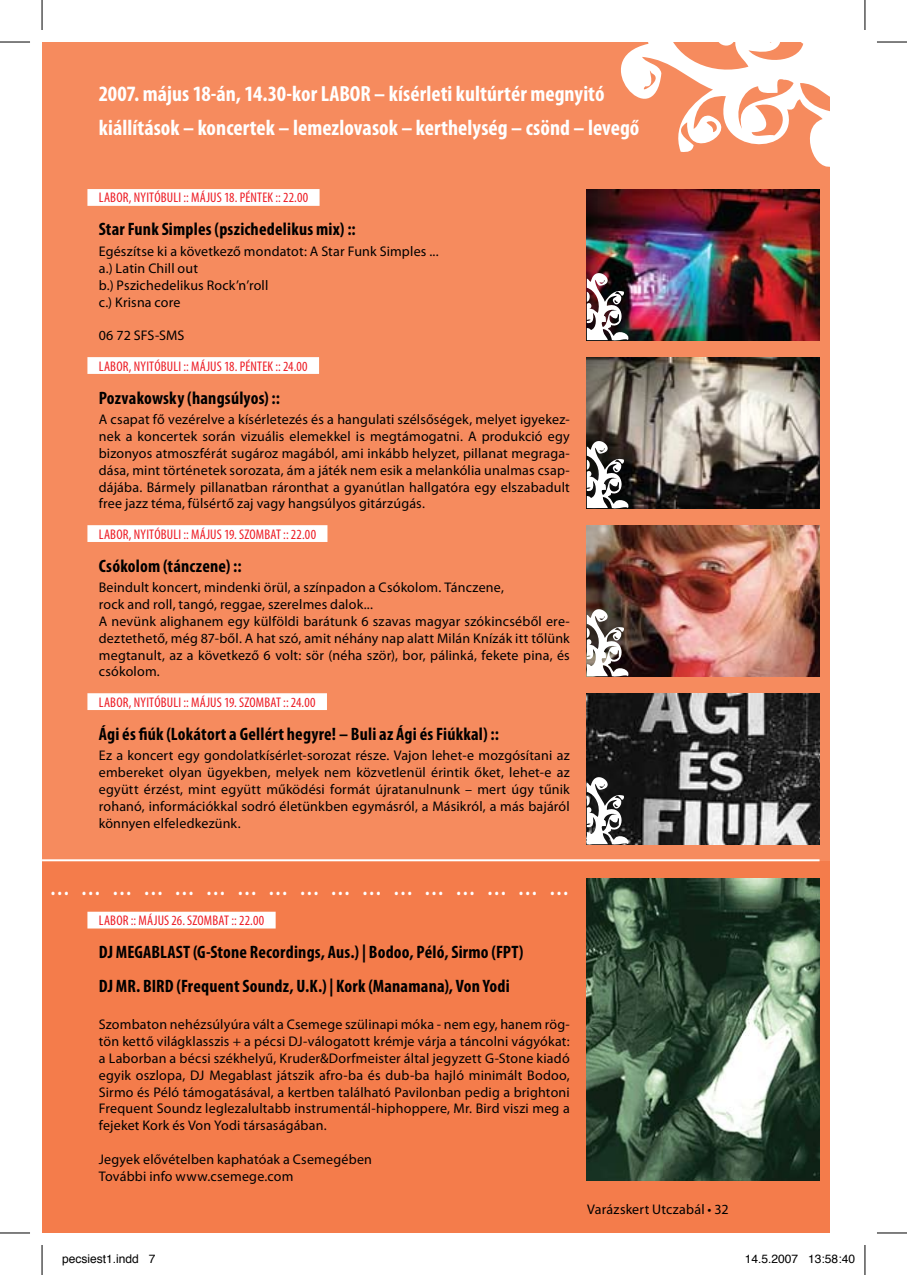
<style>
.page{position:relative;width:907px;height:1275px;background:#fff}
.page>*{position:absolute;margin:0;border:0;box-sizing:border-box;transform-origin:0 0}
.t1{font:700 condensed 22px/33.6px "Myriad Pro";letter-spacing:-.01em;color:#fff}
.t2{font:700 condensed 20px "Myriad Pro";color:#fff}
.t3{font:700 condensed 18px "Myriad Pro";letter-spacing:.01em;color:#000}
.t4{font:14px/16.8px "Myriad Pro";letter-spacing:.015em;color:#000}
.t5{font:condensed 14px "Myriad Pro";letter-spacing:.01em;color:#ed1c24}
.t6{font:12px "Helvetica";color:#000}
</style>
<div class="page">
<div style="left:42px;top:42px;width:822px;height:1191px;background:#f68b5e"></div>
<div style="left:42px;top:861px;width:822px;height:372px;background:#f47c4b"></div>
<svg style="left:621px;top:42px;width:209px;height:125px"></svg>
<div style="left:830px;top:42px;width:34px;height:1191px;background:#fff"></div>
<div style="left:87px;top:525px;width:240px;height:17px;background:#fff"></div>
<div style="left:87px;top:693px;width:240px;height:17px;background:#fff"></div>
<div style="left:87px;top:189px;width:232px;height:17px;background:#fff"></div>
<div style="left:87px;top:357px;width:232px;height:17px;background:#fff"></div>
<img style="left:586px;top:878px;width:233px;height:302px">
<hr style="left:42px;top:859px;width:777px;height:2px;background:#fff">
<div style="left:87px;top:911px;width:188px;height:17px;background:#fff"></div>
<img style="left:586px;top:189px;width:233px;height:151px">
<img style="left:586px;top:357px;width:233px;height:151px">
<img style="left:586px;top:693px;width:233px;height:151px">
<img style="left:586px;top:525px;width:233px;height:151px">
<img style="left:586px;top:261px;width:45px;height:80px">
<svg style="left:586px;top:429px;width:45px;height:80px"></svg>
<svg style="left:586px;top:597px;width:45px;height:80px"></svg>
<svg style="left:586px;top:765px;width:45px;height:80px"></svg>
<hr style="left:0;top:42px;width:30px;height:1px;background:#000">
<hr style="left:876px;top:42px;width:30px;height:1px;background:#000">
<hr style="left:0;top:1232px;width:30px;height:1px;background:#000">
<hr style="left:876px;top:1232px;width:30px;height:1px;background:#000">
<hr style="left:42px;top:0;width:1px;height:30px;background:#000">
<hr style="left:42px;top:1245px;width:1px;height:30px;background:#000">
<hr style="left:864px;top:0;width:1px;height:30px;background:#000">
<hr style="left:864px;top:1245px;width:1px;height:30px;background:#000">
<h1 class="t1" style="left:99px;top:76px;width:233px">2007. május 18-án, 14.30-kor LABOR</h1>
<h1 class="t1" style="left:99px;top:76px;width:542px;text-indent:275px">– kísérleti kultúrtér megnyitó kiállítások – koncertek – lemezlovasok – kerthelység – csönd – levegő</h1>
<p class="t5" style="left:99px;top:189px;width:211px">LABOR, NYITÓBULI :: MÁJUS 18. PÉNTEK :: 22.00</p>
<p class="t3" style="left:99px;top:218px;width:258px">Star Funk Simples (pszichedelikus mix) ::</p>
<p class="t4" style="left:99px;top:243px;width:341px">Egészítse ki a következő mondatot: A Star Funk Simples ... a.) Latin Chill out<br>b.) Pszichedelikus Rock’n’roll<br>c.) Krisna core</p>
<p class="t4" style="left:99px;top:327px;width:87px">06 72 SFS-SMS</p>
<p class="t5" style="left:99px;top:357px;width:210px">LABOR, NYITÓBULI :: MÁJUS 18. PÉNTEK :: 24.00</p>
<p class="t3" style="left:99px;top:386px;width:182px">Pozvakowsky (hangsúlyos) ::</p>
<p class="t4" style="left:99px;top:411px;width:472px;text-align:justify">A csapat fő vezérelve a kísérletezés és a hangulati szélsőségek, melyet igyekez&shy;nek a koncertek során vizuális elemekkel is megtámogatni. A produkció egy bizonyos atmoszférát sugároz magából, ami inkább helyzet, pillanat megraga&shy;dása, mint történetek sorozata, ám a játék nem esik a melankólia unalmas csap&shy;dájába. Bármely pillanatban ráronthat a gyanútlan hallgatóra egy elszabadult free jazz téma, fülsértő zaj vagy hangsúlyos gitárzúgás.</p>
<p class="t5" style="left:99px;top:525px;width:219px">LABOR, NYITÓBULI :: MÁJUS 19. SZOMBAT :: 22.00</p>
<p class="t3" style="left:99px;top:554px;width:144px">Csókolom (tánczene) ::</p>
<p class="t4" style="left:99px;top:579px;width:472px">Beindult koncert, mindenki örül, a színpadon a Csókolom. Tánczene,<br>rock and roll, tangó, reggae, szerelmes dalok...<br>A nevünk alighanem egy külföldi barátunk 6 szavas magyar szókincséből ere&shy;deztethető, még 87-ből. A hat szó, amit néhány nap alatt Milán Knízák itt tőlünk megtanult, az a következő 6 volt: sör (néha ször), bor, pálinká, fekete pina, és csókolom.</p>
<p class="t5" style="left:99px;top:693px;width:218px">LABOR, NYITÓBULI :: MÁJUS 19. SZOMBAT :: 24.00</p>
<p class="t3" style="left:99px;top:722px;width:401px">Ági és fiúk (Lokátort a Gellért hegyre! – Buli az Ági és Fiúkkal) ::</p>
<p class="t4" style="left:99px;top:747px;width:472px;text-align:justify">Ez a koncert egy gondolatkísérlet-sorozat része. Vajon lehet-e mozgósítani az embereket olyan ügyekben, melyek nem közvetlenül érintik őket, lehet-e az együtt érzést, mint együtt működési formát újratanulnunk – mert úgy tűnik rohanó, információkkal sodró életünkben egymásról, a Másikról, a más bajáról könnyen elfeledkezünk.</p>
<h2 class="t2" style="left:19px;top:875px;width:552px">………………………………………………</h2>
<p class="t5" style="left:99px;top:912px;width:167px">LABOR :: MÁJUS 26. SZOMBAT :: 22.00</p>
<p class="t3" style="left:99px;top:941px;width:27px">DJ MEGABLAST</p>
<p class="t3" style="left:193px;top:941px;width:332px">(G-Stone Recordings, Aus.) | Bodoo, Péló, Sirmo (FPT)</p>
<p class="t3" style="left:99px;top:974px;width:53px">DJMR. BIRD</p>
<p class="t3" style="left:176px;top:974px;width:335px">(Frequent Soundz, U.K.) | Kork (Manamana), Von Yodi</p>
<p class="t4" style="left:99px;top:1016px;width:472px;text-align:justify">Szombaton nehézsúlyúra vált a Csemege szülinapi móka - nem egy, hanem rög&shy;tön kettő világklasszis + a pécsi DJ-válogatott krémje várja a táncolni vágyókat: a Laborban a bécsi székhelyű, Kruder&amp;Dorfmeister által jegyzett G-Stone kiadó egyik oszlopa, DJ Megablast játszik afro-ba és dub-ba hajló minimált Bodoo, Sirmo és Péló támogatásával, a kertben található Pavilonban pedig a brightoni Frequent Soundz leglezalultabb instrumentál-hiphoppere, Mr. Bird viszi meg a fejeket Kork és Von Yodi társaságában.</p>
<p class="t4" style="left:99px;top:1150px;width:274px">Jegyek elővételben kaphatóak a Csemegében<br>További info www.csemege.com</p>
<p class="t4" style="left:587px;top:1200px;width:143px">Varázskert Utczabál • 32</p>
<p class="t6" style="left:62px;top:1248px;width:95px">pecsiest1.indd 7</p>
<p class="t6" style="left:744px;top:1248px;width:112px">14.5.2007 13:58:40</p>
</div>
